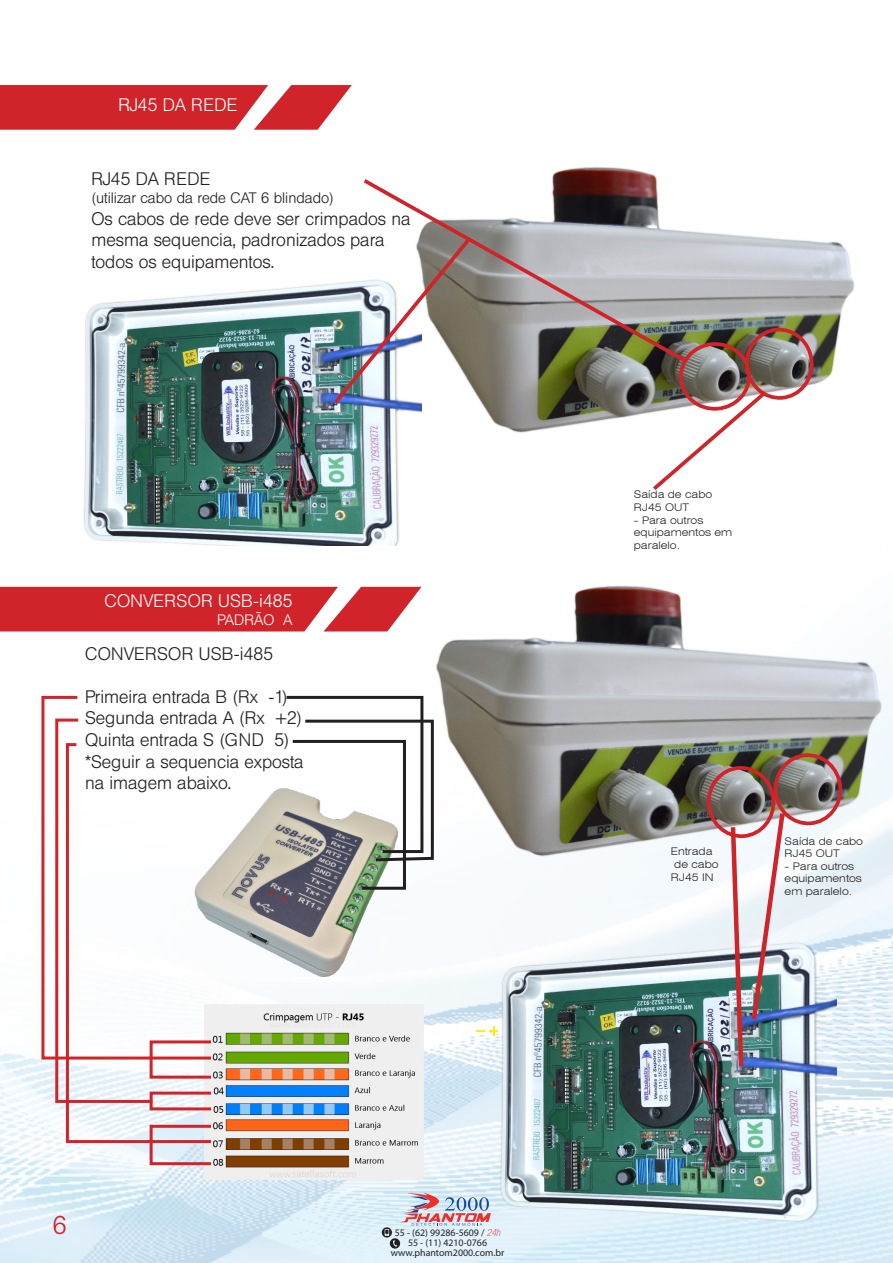
<style>
.page{position:relative;width:893px;height:1263px;background:#fff}
.page>*{position:absolute;margin:0;border:0;box-sizing:border-box;transform-origin:0 0}
.t1{font:300 25.5px "Helvetica BQ";color:#d1232a}
.t2{font:300 18px/21.6px "Helvetica BQ";color:#231f20}
.t3{font:300 18px "Helvetica BQ";letter-spacing:.02em;color:#231f20}
.t4{font:300 18px "Helvetica BQ";letter-spacing:.02em;color:#fff}
.t5{font:300 18px "Helvetica BQ";color:#fff}
.t6{font:300 15px "Helvetica BQ";color:#231f20}
.t7{font:300 15px "Helvetica BQ";color:#fff}
.t8{font:300 expanded 10.5px/12.6px "Swiss 721 BT";color:#231f20}
.t9{font:9.9px/9.9px "Myriad Pro";color:#231f20;text-align:center}
.s1{font-family:"Helvetica Neue";font-weight:100;font-style:italic;font-stretch:condensed;color:#d1232a}
</style>
<div class="page">
<img style="left:0;top:545px;width:893px;height:718px">
<svg style="left:382px;top:1227px;width:10px;height:10px"></svg>
<div style="left:390px;top:1238px;width:10px;height:10px;background:#231f20;border-radius:50%"></div>
<svg style="left:385px;top:1193px;width:106px;height:54px;background:#d1ced9"></svg>
<img style="left:83px;top:285px;width:332px;height:260px">
<img style="left:489px;top:924px;width:348px;height:302px">
<svg style="left:0;top:587px;width:421px;height:44px;background:#d5363d"></svg>
<svg style="left:0;top:85px;width:352px;height:45px;background:#d63c42"></svg>
<img style="left:415px;top:231px;width:439px;height:202px">
<img style="left:427px;top:571px;width:466px;height:303px">
<img style="left:214px;top:784px;width:191px;height:207px">
<svg style="left:363px;top:167px;width:327px;height:221px"></svg>
<img style="left:642px;top:323px;width:176px;height:167px">
<img style="left:702px;top:749px;width:145px;height:322px">
<svg style="left:659px;top:805px;width:218px;height:223px"></svg>
<svg style="left:476px;top:1026px;width:22px;height:10px"></svg>
<img style="left:319px;top:232px;width:168px;height:175px">
<img style="left:205px;top:1004px;width:218px;height:175px">
<div style="left:150px;top:1125px;width:63px;height:40px;border:3px solid #d1232a"></div>
<svg style="left:40px;top:694px;width:174px;height:367px"></svg>
<svg style="left:284px;top:694px;width:151px;height:197px"></svg>
<svg style="left:54px;top:717px;width:101px;height:387px"></svg>
<svg style="left:64px;top:742px;width:150px;height:402px"></svg>
<p class="t5" style="left:118px;top:94px;width:120px">RJ45 DA REDE</p>
<p class="t2" style="left:91px;top:168px;width:120px">RJ45 DA REDE</p>
<p class="t6" style="left:91px;top:189px;width:244px">(utilizar cabo da rede CAT 6 blindado)</p>
<p class="t2" style="left:91px;top:208px;width:321px">Os cabos de rede deve ser crimpados na mesma sequencia, padronizados para</p>
<p class="t2" style="left:91px;top:251px;width:184px">todos os equipamentos.</p>
<p class="t4" style="left:104px;top:590px;width:190px">CONVERSOR USB-i485</p>
<p class="t7" style="left:217px;top:611px;width:77px">PADRÃO A</p>
<p class="t3" style="left:85px;top:643px;width:190px">CONVERSOR USB-i485</p>
<p class="t2" style="left:85px;top:686px;width:204px">Primeira entrada B (Rx -1)</p>
<p class="t2" style="left:85px;top:708px;width:219px">Segunda entrada A (Rx +2)</p>
<p class="t2" style="left:85px;top:729px;width:206px">Quinta entrada S (GND 5)</p>
<p class="t2" style="left:85px;top:751px;width:220px">*Seguir a sequencia exposta</p>
<p class="t2" style="left:85px;top:772px;width:148px">na imagem abaixo.</p>
<h1 class="t1" style="left:53px;top:1211px;width:15px">6</h1>
<p class="t9" style="left:391px;top:1228px;width:115px">55 - (62) 99286-5609 / <span class="s1">24h<br></span>55 - (11) 4210-0766 www.phantom2000.com.br</p>
<p class="t8" style="left:634px;top:488px;width:80px">Saída de cabo</p>
<p class="t8" style="left:634px;top:501px;width:57px">RJ45 OUT</p>
<p class="t8" style="left:634px;top:514px;width:100px">- Para outros equipamentos em paralelo.</p>
<p class="t8" style="left:671px;top:845px;width:43px">Entrada</p>
<p class="t8" style="left:674px;top:858px;width:46px">de cabo</p>
<p class="t8" style="left:671px;top:870px;width:44px">RJ45 IN</p>
<p class="t8" style="left:785px;top:834px;width:80px">Saída de cabo</p>
<p class="t8" style="left:785px;top:847px;width:57px">RJ45 OUT</p>
<p class="t8" style="left:785px;top:860px;width:79px">- Para outros equipamentos em paralelo.</p>
</div>
